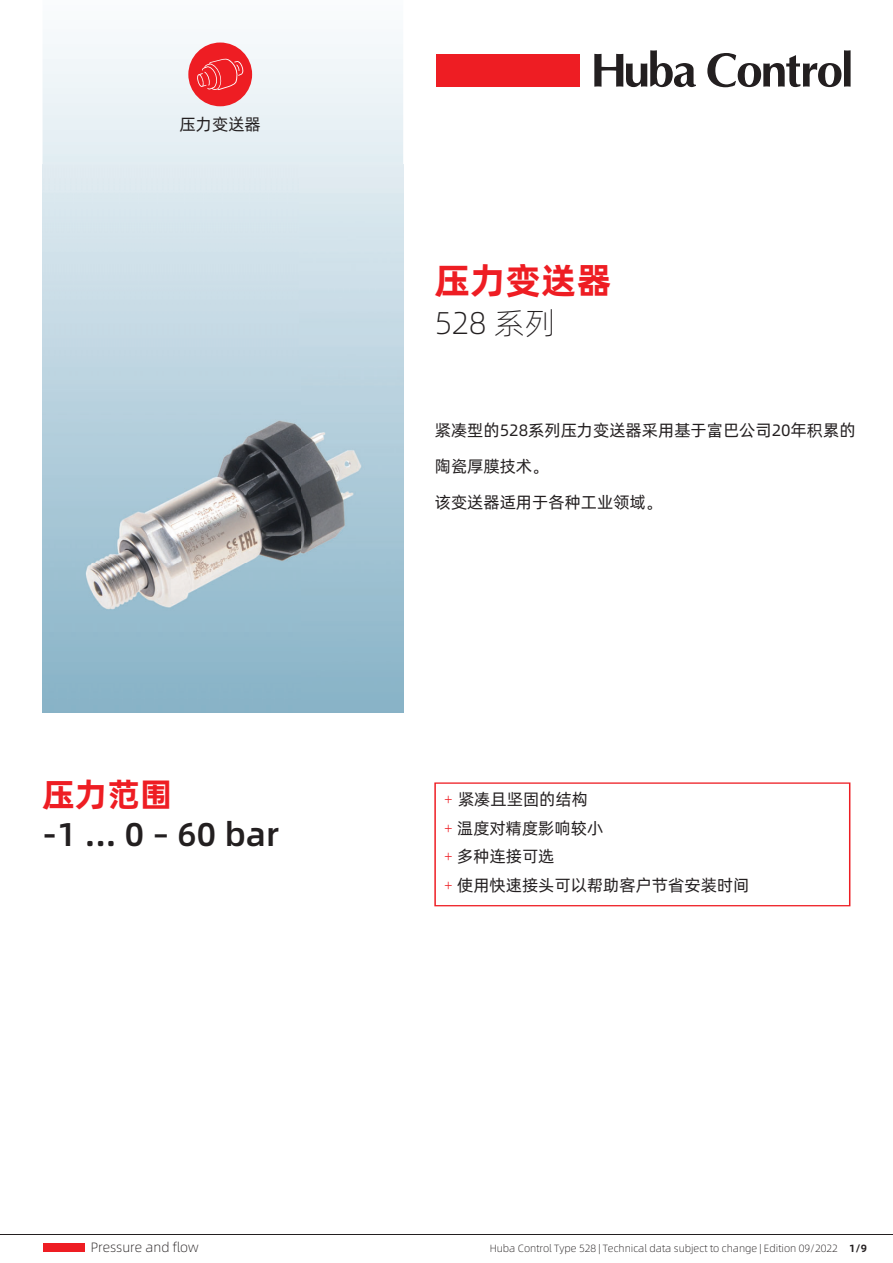
<style>
.page{position:relative;width:893px;height:1263px;background:#fff}
.page>*{position:absolute;margin:0;border:0;box-sizing:border-box;transform-origin:0 0}
.t1{font:36px "Alibaba Pu Hui Ti B";color:#ee1d23}
.t2{font:33px "Alibaba Pu Hui Ti M";color:#231f20}
.t3{font:33px "Alibaba Pu Hui Ti B";color:#ee1d23}
.t4{font:31.5px "Alibaba Pu Hui Ti L";color:#231f20}
.t5{font:16.5px/28.8px "Alibaba Pu Hui Ti R";color:#231f20}
.t6{font:13.5px "Alibaba Pu Hui Ti L";color:#231f20}
.t7{font:10.5px "Alibaba Pu Hui Ti L";color:#231f20}
.s1{font-family:"Source Sans Pro";font-weight:300;color:#ee1d23}
.s2{font-family:"Alibaba Pu Hui Ti B"}
</style>
<div class="page">
<svg style="left:43px;top:42px;width:360px;height:122px"></svg>
<img style="left:43px;top:164px;width:360px;height:549px">
<hr style="left:0;top:1234px;width:893px;height:1px;background:#231f20">
<svg style="left:434px;top:782px;width:416px;height:124px"></svg>
<div style="left:188px;top:43px;width:64px;height:63px;background:#ee1d23;border-radius:50%"></div>
<svg style="left:197px;top:58px;width:47px;height:32px"></svg>
<div style="left:436px;top:54px;width:144px;height:33px;background:#ee1d23"></div>
<svg style="left:594px;top:50px;width:102px;height:37px"></svg>
<svg style="left:707px;top:50px;width:144px;height:37px"></svg>
<div style="left:44px;top:1243px;width:41px;height:9px;background:#ee1d23"></div>
<p class="t5" style="left:180px;top:109px;width:83px">压力变送器</p>
<h2 class="t3" style="left:43px;top:769px;width:131px">压力范围</h2>
<h2 class="t2" style="left:43px;top:809px;width:238px">-1 ... 0 – 60 bar</h2>
<h1 class="t1" style="left:435px;top:252px;width:179px">压力变送器</h1>
<h3 class="t4" style="left:435px;top:299px;width:122px">528 系列</h3>
<p class="t5" style="left:435px;top:411px;width:422px;line-height:36px">紧凑型的528系列压力变送器采用基于富巴公司20年积累的陶瓷厚膜技术。<br>该变送器适用于各种工业领域。</p>
<p class="t5" style="left:444px;top:784px;width:307px"><span class="s1">+</span> 紧凑且坚固的结构<br><span class="s1">+</span> 温度对精度影响较小<br><span class="s1">+</span> 多种连接可选<br><span class="s1">+</span> 使用快速接头可以帮助客户节省安装时间</p>
<p class="t6" style="left:91px;top:1237px;width:109px">Pressure and flow</p>
<p class="t7" style="left:490px;top:1241px;width:379px">Huba Control Type 528 | Technical data subject to change | Edition 09/2022 <span class="s2">1/9</span></p>
</div>
